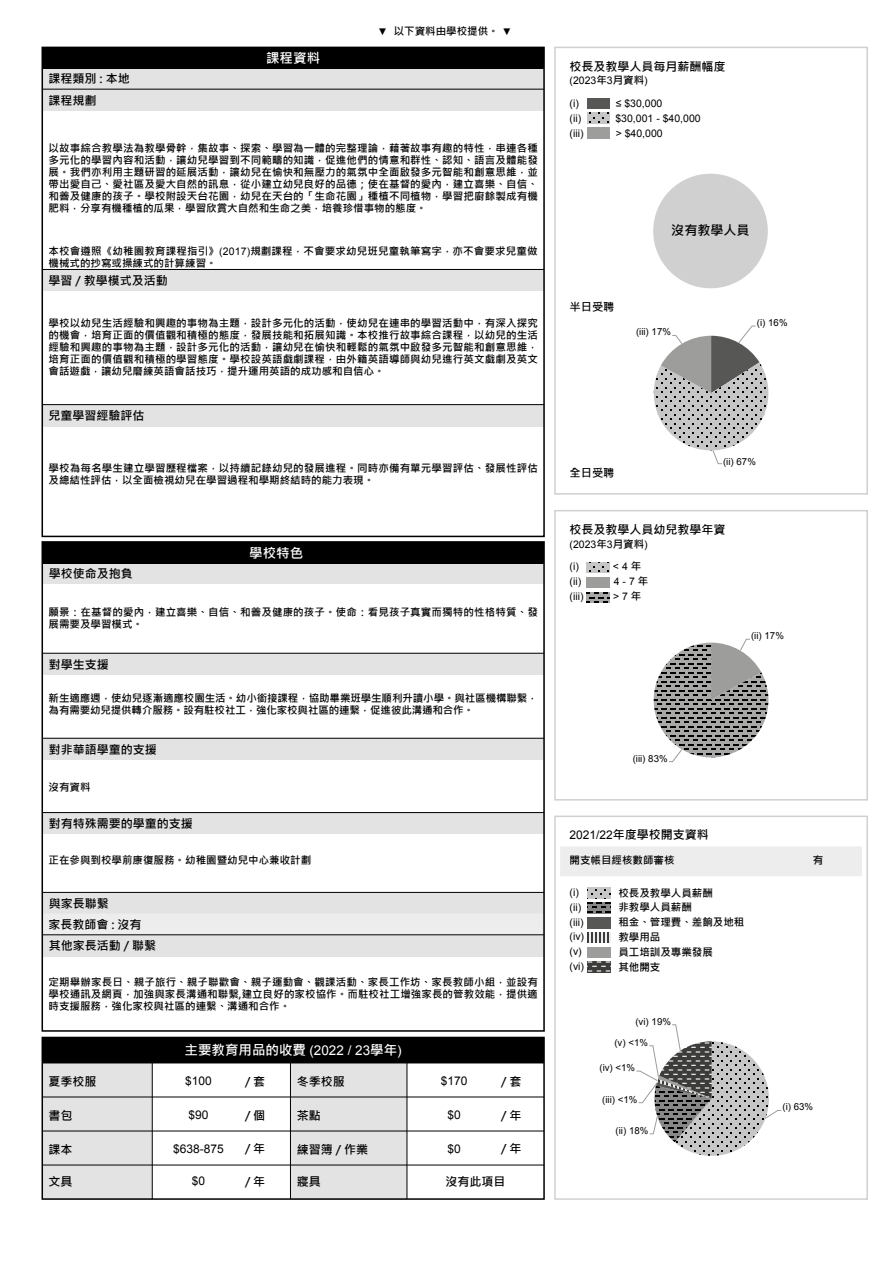
<style>
.page{position:relative;width:893px;height:1263px;background:#fff}
.page>*{position:absolute;margin:0;border:0;box-sizing:border-box;transform-origin:0 0}
.t1{font:700 13.5px "Microsoft Jheng Hei";color:#fff}
.t2{font:700 13.05px "Microsoft Jheng Hei";color:#000}
.t3{font:700 12px/20.9px "Microsoft Jheng Hei";color:#000}
.t4{font:12px "Arial";color:#000}
.t5{font:700 11.25px "Microsoft Jheng Hei";color:#000}
.t6{font:700 10.5px/12px "Microsoft Jheng Hei";color:#000}
.t7{font:10.5px "Arial";color:#000}
.t8{font:9.6px "Arial";color:#000}
.s1{font-family:"Arial";font-weight:400;font-size:9.75px}
.s2{font-family:"Arial";font-weight:400}
.s3{font-family:"Microsoft Jheng Hei";font-weight:700}
</style>
<div class="page">
<div style="left:560px;top:846px;width:302px;height:30px;background:#ededed"></div>
<img style="left:588px;top:917px;width:22px;height:11px">
<svg style="left:588px;top:962px;width:22px;height:10px"></svg>
<svg style="left:588px;top:932px;width:22px;height:11px"></svg>
<svg style="left:588px;top:902px;width:22px;height:11px"></svg>
<svg style="left:588px;top:888px;width:22px;height:10px"></svg>
<div style="left:554px;top:815px;width:314px;height:385px;border:2px solid #d0d0d0"></div>
<div style="left:554px;top:510px;width:314px;height:290px;border:2px solid #d0d0d0"></div>
<svg style="left:586px;top:592px;width:23px;height:11px"></svg>
<svg style="left:586px;top:562px;width:23px;height:11px"></svg>
<div style="left:554px;top:47px;width:314px;height:448px;border:2px solid #d0d0d0"></div>
<img style="left:587px;top:98px;width:23px;height:11px">
<svg style="left:587px;top:113px;width:23px;height:11px"></svg>
<div style="left:653px;top:174px;width:115px;height:114px;background:#d0d0d0;border-radius:50%"></div>
<svg style="left:653px;top:325px;width:116px;height:139px"></svg>
<svg style="left:653px;top:639px;width:116px;height:124px"></svg>
<svg style="left:636px;top:1024px;width:146px;height:132px"></svg>
<div style="left:290px;top:1063px;width:117px;height:136px;background:#e3e3e3"></div>
<div style="left:42px;top:1063px;width:110px;height:136px;background:#e3e3e3"></div>
<div style="left:42px;top:1037px;width:503px;height:163px;border:2px solid #000"></div>
<hr style="left:42px;top:1096px;width:502px;height:1px;background:#000">
<hr style="left:42px;top:1165px;width:502px;height:1px;background:#000">
<hr style="left:42px;top:1130px;width:502px;height:1px;background:#000">
<div style="left:42px;top:1037px;width:502px;height:26px;background:#000"></div>
<hr style="left:152px;top:1063px;width:1px;height:136px;background:#000">
<hr style="left:290px;top:1063px;width:1px;height:136px;background:#000">
<hr style="left:407px;top:1063px;width:1px;height:136px;background:#000">
<div style="left:42px;top:653px;width:502px;height:22px;background:#e3e3e3"></div>
<hr style="left:42px;top:653px;width:502px;height:1px;background:#000">
<div style="left:42px;top:893px;width:502px;height:21px;background:#e3e3e3"></div>
<div style="left:42px;top:913px;width:502px;height:22px;background:#ededed"></div>
<hr style="left:42px;top:892px;width:502px;height:1px;background:#000">
<div style="left:42px;top:562px;width:502px;height:22px;background:#e3e3e3"></div>
<div style="left:42px;top:542px;width:502px;height:21px;background:#000"></div>
<div style="left:42px;top:935px;width:502px;height:21px;background:#e3e3e3"></div>
<hr style="left:42px;top:934px;width:502px;height:1px;background:#000">
<div style="left:42px;top:738px;width:502px;height:22px;background:#e3e3e3"></div>
<hr style="left:42px;top:738px;width:502px;height:1px;background:#000">
<div style="left:42px;top:813px;width:502px;height:21px;background:#e3e3e3"></div>
<hr style="left:42px;top:812px;width:502px;height:1px;background:#000">
<div style="left:42px;top:541px;width:503px;height:491px;border:2px solid #000"></div>
<div style="left:42px;top:270px;width:502px;height:21px;background:#e3e3e3"></div>
<hr style="left:42px;top:269px;width:502px;height:1px;background:#000">
<div style="left:42px;top:405px;width:502px;height:21px;background:#e3e3e3"></div>
<hr style="left:42px;top:404px;width:502px;height:1px;background:#000">
<div style="left:42px;top:89px;width:502px;height:21px;background:#e3e3e3"></div>
<div style="left:42px;top:68px;width:502px;height:21px;background:#e3e3e3"></div>
<hr style="left:42px;top:89px;width:502px;height:1px;background:#000">
<div style="left:42px;top:47px;width:502px;height:22px;background:#000"></div>
<div style="left:42px;top:47px;width:503px;height:490px;border:2px solid #000"></div>
<p class="t3" style="left:49px;top:68px;width:83px">課程類別 : 本地</p>
<p class="t3" style="left:49px;top:90px;width:49px">課程規劃</p>
<p class="t1" style="left:266px;top:50px;width:55px">課程資料</p>
<p class="t6" style="left:378px;top:25px;width:135px"><span class="s1">▼</span> 以下資料由學校提供。 <span class="s1">▼</span></p>
<p class="t6" style="left:49px;top:142px;width:491px;text-align:justify">以故事綜合教學法為教學骨幹，集故事、探索、學習為一體的完整理論，藉著故事有趣的特性，串連各種多元化的學習內容和活動，讓幼兒學習到不同範疇的知識，促進他們的情意和群性、認知、語言及體能發展。我們亦利用主題研習的延展活動，讓幼兒在愉快和無壓力的氣氛中全面啟發多元智能和創意思維，並帶出愛自己、愛社區及愛大自然的訊息，從小建立幼兒良好的品德；使在基督的愛內，建立喜樂、自信、和善及健康的孩子。學校附設天台花園，幼兒在天台的「生命花園」種植不同植物，學習把廚餘製成有機肥料，分享有機種植的瓜果，學習欣賞大自然和生命之美，培養珍惜事物的態度。</p>
<p class="t6" style="left:49px;top:245px;width:490px">本校會遵照《幼稚園教育課程指引》<span class="s2">(2017)</span>規劃課程，不會要求幼兒班兒童執筆寫字，亦不會要求兒童做機械式的抄寫或操練式的計算練習。</p>
<p class="t3" style="left:49px;top:270px;width:121px">學習 / 教學模式及活動</p>
<p class="t6" style="left:49px;top:317px;width:491px;text-align:justify">學校以幼兒生活經驗和興趣的事物為主題，設計多元化的活動，使幼兒在連串的學習活動中，有深入探究的機會，培育正面的價值觀和積極的態度，發展技能和拓展知識。本校推行故事綜合課程，以幼兒的生活經驗和興趣的事物為主題，設計多元化的活動，讓幼兒在愉快和輕鬆的氣氛中啟發多元智能和創意思維，培育正面的價值觀和積極的學習態度。學校設英語戲劇課程，由外籍英語導師與幼兒進行英文戲劇及英文會話遊戲，讓幼兒磨練英語會話技巧，提升運用英語的成功感和自信心。</p>
<p class="t3" style="left:49px;top:406px;width:97px">兒童學習經驗評估</p>
<p class="t6" style="left:49px;top:463px;width:491px">學校為每名學生建立學習歷程檔案，以持續記錄幼兒的發展進程。同時亦備有單元學習評估、發展性評估及總結性評估，以全面檢視幼兒在學習過程和學期終結時的能力表現。</p>
<p class="t3" style="left:49px;top:563px;width:85px">學校使命及抱負</p>
<p class="t1" style="left:249px;top:545px;width:55px">學校特色</p>
<p class="t6" style="left:49px;top:606px;width:491px">願景：在基督的愛內，建立喜樂、自信、和善及健康的孩子。使命：看見孩子真實而獨特的性格特質、發展需要及學習模式。</p>
<p class="t3" style="left:49px;top:654px;width:61px">對學生支援</p>
<p class="t6" style="left:49px;top:692px;width:491px">新生適應週，使幼兒逐漸適應校園生活。幼小銜接課程，協助畢業班學生順利升讀小學。與社區機構聯繫，為有需要幼兒提供轉介服務。設有駐校社工，強化家校與社區的連繫，促進彼此溝通和合作。</p>
<p class="t3" style="left:49px;top:739px;width:109px">對非華語學童的支援</p>
<p class="t6" style="left:49px;top:781px;width:43px">沒有資料</p>
<p class="t3" style="left:49px;top:813px;width:145px">對有特殊需要的學童的支援</p>
<p class="t6" style="left:49px;top:854px;width:264px">正在參與到校學前康復服務。幼稚園暨幼兒中心兼收計劃</p>
<p class="t3" style="left:48px;top:893px;width:95px">與家長聯繫<br>家長教師會 : 沒有</p>
<p class="t3" style="left:49px;top:935px;width:109px">其他家長活動 / 聯繫</p>
<p class="t6" style="left:49px;top:976px;width:491px;text-align:justify">定期舉辦家長日、親子旅行、親子聯歡會、親子運動會、觀課活動、家長工作坊、家長教師小組，並設有學校通訊及網頁，加強與家長溝通和聯繫,建立良好的家校協作。而駐校社工增強家長的管教效能，提供適時支援服務，強化家校與社區的連繫、溝通和合作。</p>
<p class="t1" style="left:185px;top:1041px;width:219px">主要教育用品的收費 <span class="s2">(2022 / 23</span>學年<span class="s2">)</span></p>
<p class="t3" style="left:245px;top:1071px;width:22px">/ 套</p>
<p class="t3" style="left:245px;top:1105px;width:22px">/ 個</p>
<p class="t3" style="left:245px;top:1138px;width:22px">/ 年</p>
<p class="t3" style="left:501px;top:1138px;width:22px">/ 年</p>
<p class="t3" style="left:49px;top:1071px;width:49px">夏季校服</p>
<p class="t3" style="left:297px;top:1071px;width:49px">冬季校服</p>
<p class="t3" style="left:49px;top:1105px;width:25px">書包</p>
<p class="t3" style="left:297px;top:1105px;width:25px">茶點</p>
<p class="t3" style="left:49px;top:1139px;width:25px">課本</p>
<p class="t3" style="left:297px;top:1139px;width:73px">練習簿 / 作業</p>
<p class="t3" style="left:49px;top:1171px;width:25px">文具</p>
<p class="t3" style="left:297px;top:1171px;width:25px">寢具</p>
<p class="t3" style="left:501px;top:1071px;width:22px">/ 套</p>
<p class="t4" style="left:185px;top:1073px;width:28px">$100</p>
<p class="t4" style="left:189px;top:1107px;width:22px">$90</p>
<p class="t4" style="left:173px;top:1141px;width:52px">$638-875</p>
<p class="t4" style="left:441px;top:1073px;width:28px">$170</p>
<p class="t4" style="left:447px;top:1107px;width:15px">$0</p>
<p class="t4" style="left:447px;top:1141px;width:15px">$0</p>
<p class="t3" style="left:501px;top:1105px;width:22px">/ 年</p>
<p class="t4" style="left:192px;top:1173px;width:15px">$0</p>
<p class="t3" style="left:445px;top:1171px;width:61px">沒有此項目</p>
<p class="t3" style="left:245px;top:1171px;width:22px">/ 年</p>
<p class="t3" style="left:570px;top:56px;width:157px">校長及教學人員每月薪酬幅度</p>
<p class="t7" style="left:570px;top:74px;width:80px">(2023<span class="s3">年</span>3<span class="s3">月資料</span>)</p>
<p class="t7" style="left:570px;top:97px;width:11px">(i)</p>
<p class="t7" style="left:616px;top:97px;width:48px">≤ $30,000</p>
<p class="t7" style="left:570px;top:127px;width:15px">(iii)</p>
<p class="t7" style="left:616px;top:127px;width:48px">&gt; $40,000</p>
<p class="t7" style="left:570px;top:112px;width:13px">(ii)</p>
<p class="t7" style="left:615px;top:112px;width:87px">$30,001 - $40,000</p>
<p class="t2" style="left:671px;top:222px;width:80px">沒有教學人員</p>
<p class="t5" style="left:570px;top:300px;width:46px">半日受聘</p>
<p class="t8" style="left:636px;top:326px;width:36px">(iii) 17%</p>
<p class="t8" style="left:757px;top:316px;width:32px">(i) 16%</p>
<p class="t5" style="left:570px;top:465px;width:46px">全日受聘</p>
<p class="t8" style="left:723px;top:455px;width:34px">(ii) 67%</p>
<p class="t3" style="left:570px;top:519px;width:157px">校長及教學人員幼兒教學年資</p>
<p class="t7" style="left:570px;top:537px;width:80px">(2023<span class="s3">年</span>3<span class="s3">月資料</span>)</p>
<p class="t7" style="left:570px;top:575px;width:13px">(ii)</p>
<p class="t7" style="left:614px;top:575px;width:36px">4 - 7 <span class="s3">年</span></p>
<p class="t7" style="left:570px;top:590px;width:15px">(iii)</p>
<p class="t7" style="left:613px;top:590px;width:30px">&gt; 7 <span class="s3">年</span></p>
<p class="t7" style="left:570px;top:560px;width:11px">(i)</p>
<p class="t7" style="left:613px;top:560px;width:30px">&lt; 4 <span class="s3">年</span></p>
<p class="t8" style="left:751px;top:630px;width:34px">(ii) 17%</p>
<p class="t8" style="left:633px;top:752px;width:36px">(iii) 83%</p>
<p class="t3" style="left:570px;top:824px;width:141px"><span class="s2">2021/22</span>年度學校開支資料</p>
<p class="t6" style="left:570px;top:854px;width:106px">開支帳目經核數師審核</p>
<p class="t7" style="left:570px;top:885px;width:11px">(i)</p>
<p class="t6" style="left:618px;top:887px;width:96px">校長及教學人員薪酬</p>
<p class="t7" style="left:570px;top:900px;width:13px">(ii)</p>
<p class="t6" style="left:618px;top:902px;width:75px">非教學人員薪酬</p>
<p class="t7" style="left:570px;top:915px;width:15px">(iii)</p>
<p class="t6" style="left:618px;top:916px;width:127px">租金、管理費、差餉及地租</p>
<p class="t7" style="left:570px;top:944px;width:14px">(v)</p>
<p class="t6" style="left:618px;top:946px;width:96px">員工培訓及專業發展</p>
<p class="t7" style="left:570px;top:959px;width:16px">(vi)</p>
<p class="t6" style="left:618px;top:961px;width:43px">其他開支</p>
<p class="t7" style="left:570px;top:930px;width:16px">(iv)</p>
<p class="t6" style="left:618px;top:931px;width:43px">教學用品</p>
<p class="t8" style="left:635px;top:1015px;width:37px">(vi) 19%</p>
<p class="t8" style="left:614px;top:1036px;width:35px">(v) &lt;1%</p>
<p class="t8" style="left:599px;top:1061px;width:37px">(iv) &lt;1%</p>
<p class="t6" style="left:813px;top:854px;width:12px">有</p>
<p class="t8" style="left:602px;top:1093px;width:37px">(iii) &lt;1%</p>
<p class="t8" style="left:616px;top:1124px;width:34px">(ii) 18%</p>
<p class="t8" style="left:782px;top:1101px;width:32px">(i) 63%</p>
</div>
